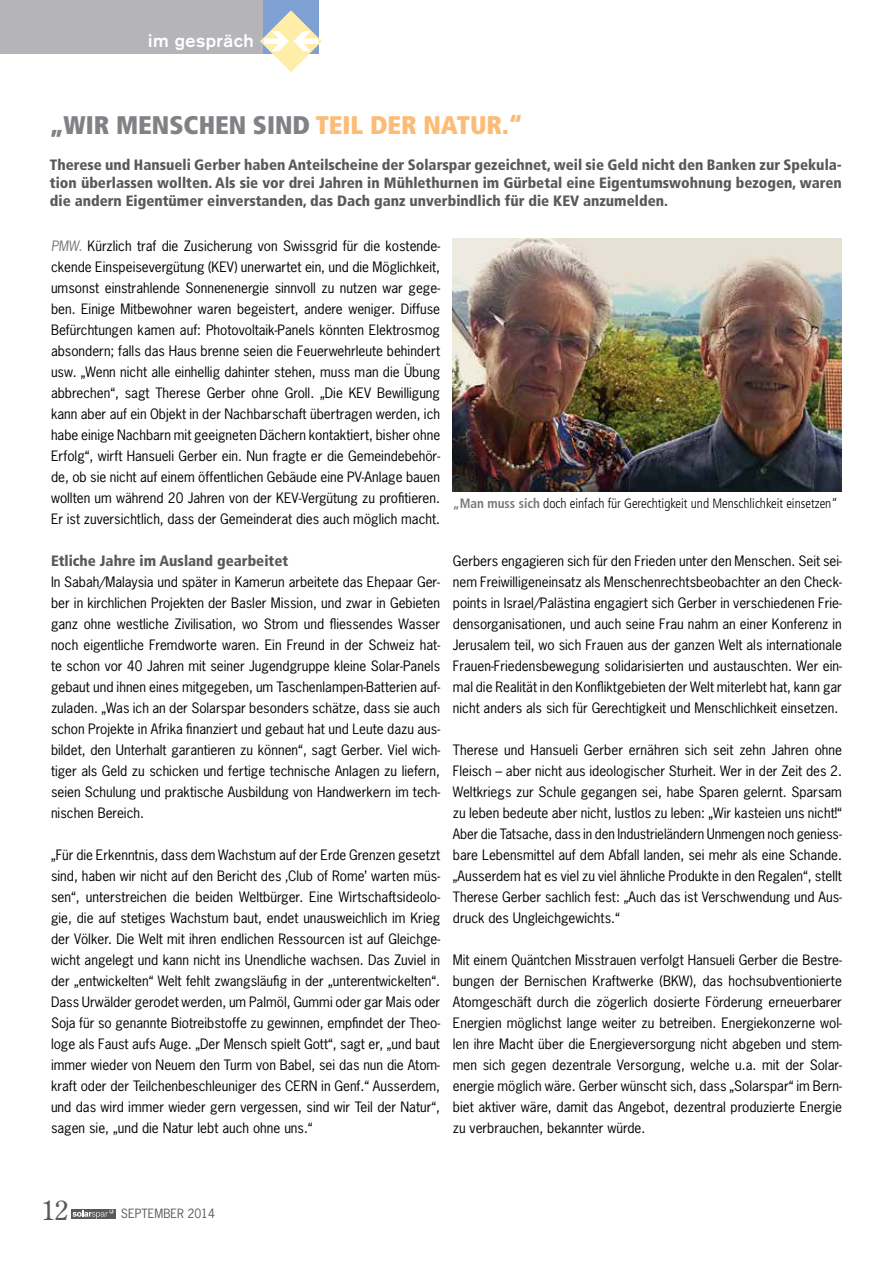
<style>
.page{position:relative;width:893px;height:1263px;background:#fff}
.page>*{position:absolute;margin:0;border:0;box-sizing:border-box;transform-origin:0 0}
.t1{font:27px "Century Old Style LT";color:#58595b}
.t2{font:900 condensed 25.5px "Frutiger";color:#808285}
.t3{font:700 18px "Akzidenz Grotesk";letter-spacing:.03em;color:#fff}
.t4{font:900 condensed 15px/18px "Frutiger";color:#58595b;text-align:justify}
.t5{font:13.5px/21px "News Gothic Std";color:#000;text-align:justify}
.t6{font:300 condensed 13.5px "Frutiger";color:#000}
.t7{font:12px "News Gothic Std";color:#58595b}
.s1{color:#fcbb76}
.s2{font-style:italic;color:#77787b}
.s3{font-weight:700;color:#77787b}
</style>
<div class="page">
<div style="left:71px;top:1209px;width:45px;height:9px;background:#58595b"></div>
<svg style="left:72px;top:1209px;width:42px;height:10px"></svg>
<div style="left:0;top:0;width:264px;height:54px;background:#b5b5b9"></div>
<div style="left:263px;top:0;width:56px;height:53px;background:#7fa0d3"></div>
<svg style="left:260px;top:10px;width:62px;height:62px"></svg>
<img style="left:453px;top:238px;width:389px;height:254px">
<h3 class="t3" style="left:148px;top:30px;width:107px">im gespräch</h3>
<h2 class="t2" style="left:50px;top:109px;width:474px">„WIR MENSCHEN SIND <span class="s1">TEIL DER NATUR.“</span></h2>
<p class="t4" style="left:50px;top:155px;width:793px">Therese und Hansueli Gerber haben Anteilscheine der Solarspar gezeichnet, weil sie Geld nicht den Banken zur Spekula&shy;tion überlassen wollten. Als sie vor drei Jahren in Mühlethurnen im Gürbetal eine Eigentumswohnung bezogen, waren die andern Eigentümer einverstanden, das Dach ganz unverbindlich für die KEV anzumelden.</p>
<p class="t5" style="left:51px;top:235px;width:391px"><span class="s2">PMW.</span> Kürzlich traf die Zusicherung von Swissgrid für die kostende&shy;ckende Einspeisevergütung (KEV) unerwartet ein, und die Möglichkeit, umsonst einstrahlende Sonnenenergie sinnvoll zu nutzen war gege&shy;ben. Einige Mitbewohner waren begeistert, andere weniger. Diffuse Befürchtungen kamen auf: Photovoltaik-Panels könnten Elektrosmog absondern; falls das Haus brenne seien die Feuerwehrleute behindert usw. „Wenn nicht alle einhellig dahinter stehen, muss man die Übung abbrechen“, sagt Therese Gerber ohne Groll. „Die KEV Bewilligung kann aber auf ein Objekt in der Nachbarschaft übertragen werden, ich habe einige Nachbarn mit geeigneten Dächern kontaktiert, bisher ohne Erfolg“, wirft Hansueli Gerber ein. Nun fragte er die Gemeindebehör&shy;de, ob sie nicht auf einem öffentlichen Gebäude eine PV-Anlage bauen wollten um während 20 Jahren von der KEV-Vergütung zu profitieren.<br>Er ist zuversichtlich, dass der Gemeinderat dies auch möglich macht.</p>
<p class="t4" style="left:51px;top:551px;width:239px">Etliche Jahre im Ausland gearbeitet</p>
<p class="t5" style="left:51px;top:571px;width:391px">In Sabah/Malaysia und später in Kamerun arbeitete das Ehepaar Ger&shy;ber in kirchlichen Projekten der Basler Mission, und zwar in Gebieten ganz ohne westliche Zivilisation, wo Strom und fliessendes Wasser noch eigentliche Fremdworte waren. Ein Freund in der Schweiz hat&shy;te schon vor 40 Jahren mit seiner Jugendgruppe kleine Solar-Panels gebaut und ihnen eines mitgegeben, um Taschenlampen-Batterien auf&shy;zuladen. „Was ich an der Solarspar besonders schätze, dass sie auch schon Projekte in Afrika finanziert und gebaut hat und Leute dazu aus&shy;bildet, den Unterhalt garantieren zu können“, sagt Gerber. Viel wich&shy;tiger als Geld zu schicken und fertige technische Anlagen zu liefern, seien Schulung und praktische Ausbildung von Handwerkern im tech&shy;nischen Bereich.</p>
<p class="t5" style="left:51px;top:844px;width:391px">„Für die Erkenntnis, dass dem Wachstum auf der Erde Grenzen gesetzt sind, haben wir nicht auf den Bericht des ‚Club of Rome’ warten müs&shy;sen“, unterstreichen die beiden Weltbürger. Eine Wirtschaftsideolo&shy;gie, die auf stetiges Wachstum baut, endet unausweichlich im Krieg der Völker. Die Welt mit ihren endlichen Ressourcen ist auf Gleichge&shy;wicht angelegt und kann nicht ins Unendliche wachsen. Das Zuviel in der „entwickelten“ Welt fehlt zwangsläufig in der „unterentwickelten“.<br>Dass Urwälder gerodet werden, um Palmöl, Gummi oder gar Mais oder Soja für so genannte Biotreibstoffe zu gewinnen, empfindet der Theo&shy;loge als Faust aufs Auge. „Der Mensch spielt Gott“, sagt er, „und baut immer wieder von Neuem den Turm von Babel, sei das nun die Atom&shy;kraft oder der Teilchenbeschleuniger des CERN in Genf.“ Ausserdem, und das wird immer wieder gern vergessen, sind wir Teil der Natur“, sagen sie, „und die Natur lebt auch ohne uns.“</p>
<p class="t6" style="left:453px;top:495px;width:386px"><span class="s3">„Man muss sich</span> doch einfach für Gerechtigkeit und Menschlichkeit einsetzen“</p>
<p class="t5" style="left:453px;top:550px;width:391px">Gerbers engagieren sich für den Frieden unter den Menschen. Seit sei&shy;nem Freiwilligeneinsatz als Menschenrechtsbeobachter an den Check&shy;points in Israel/Palästina engagiert sich Gerber in verschiedenen Frie&shy;densorganisationen, und auch seine Frau nahm an einer Konferenz in Jerusalem teil, wo sich Frauen aus der ganzen Welt als internationale Frauen-Friedensbewegung solidarisierten und austauschten. Wer ein&shy;mal die Realität in den Konfliktgebieten der Welt miterlebt hat, kann gar nicht anders als sich für Gerechtigkeit und Menschlichkeit einsetzen.</p>
<p class="t5" style="left:453px;top:739px;width:391px">Therese und Hansueli Gerber ernähren sich seit zehn Jahren ohne Fleisch – aber nicht aus ideologischer Sturheit. Wer in der Zeit des 2.<br>Weltkriegs zur Schule gegangen sei, habe Sparen gelernt. Sparsam zu leben bedeute aber nicht, lustlos zu leben: „Wir kasteien uns nicht!“ Aber die Tatsache, dass in den Industrieländern Unmengen noch geniess&shy;bare Lebensmittel auf dem Abfall landen, sei mehr als eine Schande. „Ausserdem hat es viel zu viel ähnliche Produkte in den Regalen“, stellt Therese Gerber sachlich fest: „Auch das ist Verschwendung und Aus&shy;druck des Ungleichgewichts.“</p>
<p class="t5" style="left:453px;top:949px;width:391px">Mit einem Quäntchen Misstrauen verfolgt Hansueli Gerber die Bestre&shy;bungen der Bernischen Kraftwerke (BKW), das hochsubventionierte Atomgeschäft durch die zögerlich dosierte Förderung erneuerbarer Energien möglichst lange weiter zu betreiben. Energiekonzerne wol&shy;len ihre Macht über die Energieversorgung nicht abgeben und stem&shy;men sich gegen dezentrale Versorgung, welche u.a. mit der Solar&shy;energie möglich wäre. Gerber wünscht sich, dass „Solarspar“ im Bern&shy;biet aktiver wäre, damit das Angebot, dezentral produzierte Energie zu verbrauchen, bekannter würde.</p>
<h1 class="t1" style="left:41px;top:1193px;width:29px">12</h1>
<p class="t7" style="left:121px;top:1206px;width:96px">SEPTEMBER 2014</p>
</div>
